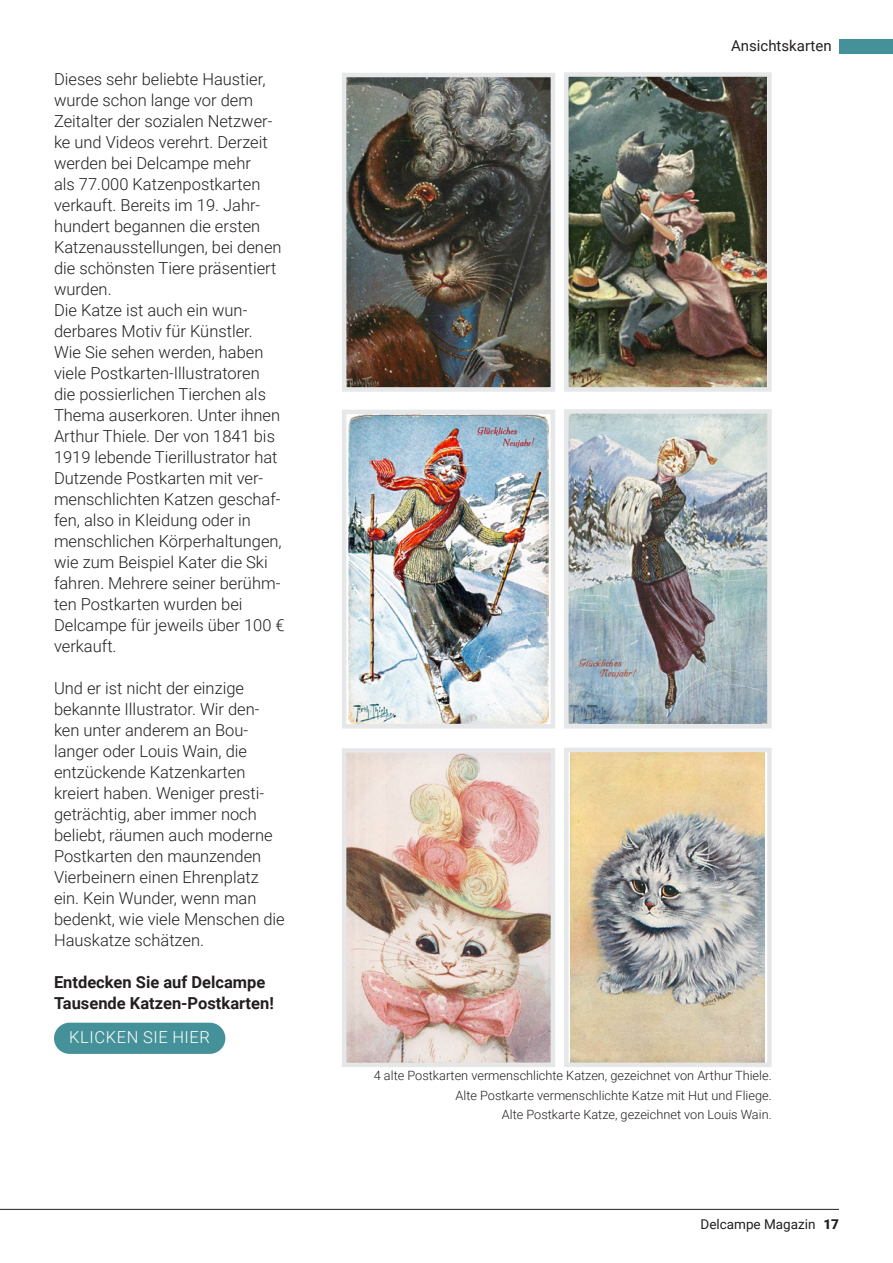
<style>
.page{position:relative;width:893px;height:1263px;background:#fff}
.page>*{position:absolute;margin:0;border:0;box-sizing:border-box;transform-origin:0 0}
.t1{font:300 16.5px/21px "Roboto";color:#231f20}
.t2{font:700 16.5px/21px "Roboto";color:#231f20}
.Texte{font:300 16.5px "Roboto";letter-spacing:.035em;color:#fff}
.t3{font:15px "Roboto";color:#231f20}
.t4{font:13.5px "Roboto";color:#231f20}
.t5{font:300 12.75px "Roboto";color:#231f20}
.s1{font-weight:900}
</style>
<div class="page">
<hr style="left:0;top:1209px;width:839px;height:1px;background:#231f20">
<div style="left:839px;top:40px;width:54px;height:14px;background:#459199"></div>
<img style="left:342px;top:748px;width:213px;height:319px">
<img style="left:342px;top:410px;width:213px;height:319px">
<img style="left:342px;top:73px;width:213px;height:319px">
<svg style="left:564px;top:748px;width:208px;height:319px"></svg>
<img style="left:564px;top:409px;width:208px;height:320px">
<img style="left:564px;top:72px;width:208px;height:320px">
<div style="left:54px;top:1023px;width:171px;height:31px;background:#459199;border-radius:16px"></div>
<p class="t1" style="left:54px;top:68px;width:229px">Dieses sehr beliebte Haustier, wurde schon lange vor dem<br>Zeitalter der sozialen Netzwer&shy;ke und Videos verehrt. Derzeit werden bei Delcampe mehr<br>als 77.000 Katzenpostkarten verkauft. Bereits im 19. Jahr&shy;hundert begannen die ersten<br>Katzenausstellungen, bei denen die schönsten Tiere präsentiert wurden.</p>
<p class="t1" style="left:54px;top:299px;width:232px">Die Katze ist auch ein wun&shy;derbares Motiv für Künstler.<br>Wie Sie sehen werden, haben viele Postkarten-Illustratoren die possierlichen Tierchen als<br>Thema auserkoren. Unter ihnen<br>Arthur Thiele. Der von 1841 bis<br>1919 lebende Tierillustrator hat<br>Dutzende Postkarten mit ver&shy;menschlichten Katzen geschaf&shy;fen, also in Kleidung oder in menschlichen Körperhaltungen, wie zum Beispiel Kater die Ski fahren. Mehrere seiner berühm&shy;ten Postkarten wurden bei<br>Delcampe für jeweils über 100 € verkauft.</p>
<p class="t1" style="left:54px;top:677px;width:232px">Und er ist nicht der einzige bekannte Illustrator. Wir den&shy;ken unter anderem an Bou&shy;langer oder Louis Wain, die entzückende Katzenkarten kreiert haben. Weniger presti&shy;geträchtig, aber immer noch beliebt, räumen auch moderne<br>Postkarten den maunzenden<br>Vierbeinern einen Ehrenplatz ein. Kein Wunder, wenn man bedenkt, wie viele Menschen die<br>Hauskatze schätzen.</p>
<p class="t2" style="left:54px;top:971px;width:221px">Entdecken Sie auf Delcampe<br>Tausende Katzen-Postkarten!</p>
<p class="Texte" style="left:69px;top:1026px;width:142px">KLICKEN SIE HIER</p>
<p class="t3" style="left:731px;top:35px;width:102px">Ansichtskarten</p>
<p class="t5" style="left:374px;top:1067px;width:399px">4 alte Postkarten vermenschlichte Katzen, gezeichnet von Arthur Thiele.</p>
<p class="t5" style="left:456px;top:1086px;width:318px">Alte Postkarte vermenschlichte Katze mit Hut und Fliege.</p>
<p class="t5" style="left:502px;top:1106px;width:271px">Alte Postkarte Katze, gezeichnet von Louis Wain.</p>
<p class="t4" style="left:700px;top:1215px;width:140px">Delcampe Magazin <span class="s1">17</span></p>
</div>
